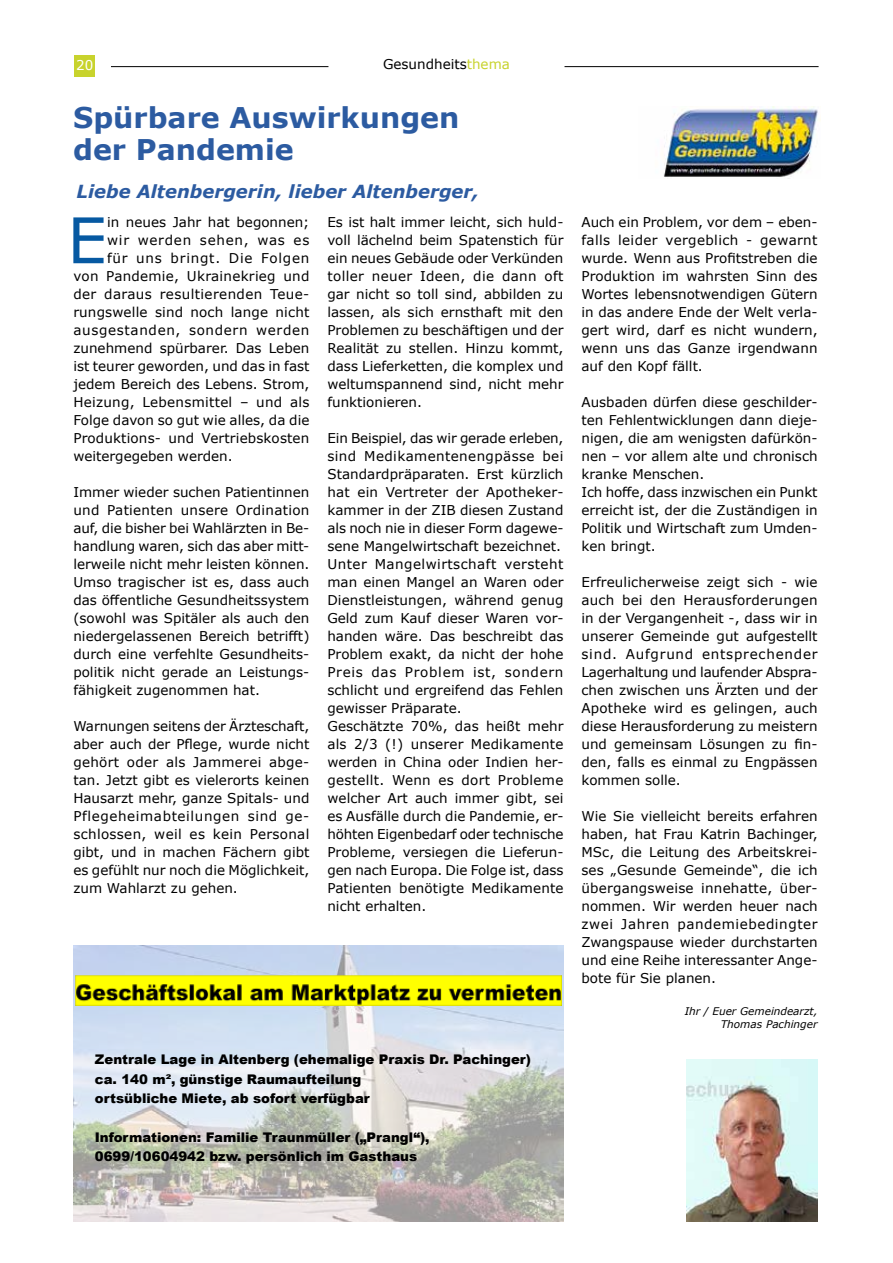
<style>
.page{position:relative;width:893px;height:1263px;background:#fff}
.page>*{position:absolute;margin:0;border:0;box-sizing:border-box;transform-origin:0 0}
.t1{font:63px "Verdana";color:#0659a2}
.t2{font:700 28.5px/31.5px "Verdana";color:#2c5ba1}
.t3{font:italic 700 18px "Verdana";color:#2c5ba1}
.t4{font:13.5px/18px "Verdana";color:#000;text-align:justify}
.t5{font:13.5px "Verdana";letter-spacing:.02em;color:#000}
.t6{font:13.5px "Verdana";letter-spacing:.055em;color:#000}
.t7{font:13.5px "Verdana";letter-spacing:.03em;color:#000}
.t8{font:13.5px "Verdana";letter-spacing:.05em;color:#000}
.t9{font:13.5px "Verdana";color:#fff}
.t10{font:900 13.35px/19.5px "Arial";color:#000}
.t11{font:italic 10.5px/13.5px "Verdana";color:#000;text-align:right}
.s1{color:#c8d32d}
</style>
<div class="page">
<div style="left:74px;top:56px;width:21px;height:21px;background:#c8d32d"></div>
<hr style="left:111px;top:66px;width:217px;height:1px;background:#000">
<hr style="left:564px;top:66px;width:255px;height:1px;background:#000">
<img style="left:663px;top:106px;width:158px;height:71px">
<img style="left:686px;top:1059px;width:131px;height:162px">
<img style="left:73px;top:946px;width:490px;height:275px">
<img style="left:75px;top:976px;width:486px;height:29px">
<p class="t9" style="left:76px;top:56px;width:19px">20</p>
<p class="t4" style="left:383px;top:55px;width:128px">Gesundheits<span class="s1">thema</span></p>
<h2 class="t2" style="left:73px;top:101px;width:388px">Spürbare Auswirkungen der Pandemie</h2>
<h3 class="t3" style="left:77px;top:178px;width:404px">Liebe Altenbergerin, lieber Altenberger,</h3>
<h1 class="t1" style="left:67px;top:197px;width:41px">E</h1>
<p class="t4" style="left:107px;top:213px;width:204px">in neues Jahr hat begonnen;</p>
<p class="t6" style="left:107px;top:231px;width:204px">wir werden sehen, was es</p>
<p class="t6" style="left:107px;top:249px;width:204px">für uns bringt. Die Folgen</p>
<p class="t5" style="left:73px;top:267px;width:238px">von Pandemie, Ukrainekrieg und</p>
<p class="t7" style="left:73px;top:285px;width:238px">der daraus resultierenden Teue-</p>
<p class="t4" style="left:73px;top:303px;width:237px">rungswelle sind noch lange nicht</p>
<p class="t8" style="left:73px;top:321px;width:237px">ausgestanden, sondern werden</p>
<p class="t4" style="left:73px;top:339px;width:238px">zunehmend spürbarer. Das Leben</p>
<p class="t4" style="left:73px;top:357px;width:238px">ist teurer geworden, und das in fast</p>
<p class="t4" style="left:73px;top:375px;width:238px">jedem Bereich des Lebens. Strom,</p>
<p class="t5" style="left:73px;top:393px;width:238px">Heizung, Lebensmittel – und als</p>
<p class="t4" style="left:73px;top:411px;width:238px">Folge davon so gut wie alles, da die</p>
<p class="t4" style="left:73px;top:429px;width:237px">Produktions- und Vertriebskosten</p>
<p class="t4" style="left:73px;top:447px;width:161px">weitergegeben werden.</p>
<p class="t4" style="left:73px;top:483px;width:238px">Immer wieder suchen Patientinnen und Patienten unsere Ordination auf, die bisher bei Wahlärzten in Be&shy;handlung waren, sich das aber mitt&shy;lerweile nicht mehr leisten können.<br>Umso tragischer ist es, dass auch das öffentliche Gesundheitssystem (sowohl was Spitäler als auch den niedergelassenen Bereich betrifft) durch eine verfehlte Gesundheits&shy;politik nicht gerade an Leistungs&shy;fähigkeit zugenommen hat.</p>
<p class="t4" style="left:73px;top:717px;width:238px">Warnungen seitens der Ärzteschaft, aber auch der Pflege, wurde nicht gehört oder als Jammerei abge&shy;tan. Jetzt gibt es vielerorts keinen Hausarzt mehr, ganze Spitals- und Pflegeheimabteilungen sind ge&shy;schlossen, weil es kein Personal gibt, und in machen Fächern gibt es gefühlt nur noch die Möglichkeit, zum Wahlarzt zu gehen.</p>
<p class="t4" style="left:327px;top:213px;width:238px">Es ist halt immer leicht, sich huld&shy;voll lächelnd beim Spatenstich für ein neues Gebäude oder Verkünden toller neuer Ideen, die dann oft gar nicht so toll sind, abbilden zu lassen, als sich ernsthaft mit den Problemen zu beschäftigen und der Realität zu stellen. Hinzu kommt, dass Lieferketten, die komplex und weltumspannend sind, nicht mehr funktionieren.</p>
<p class="t4" style="left:327px;top:429px;width:238px;text-align:left">Ein Beispiel, das wir gerade erleben, sind Medikamentenengpässe bei<br>Standardpräparaten. Erst kürzlich hat ein Vertreter der Apotheker&shy;kammer in der ZIB diesen Zustand als noch nie in dieser Form dagewe&shy;sene Mangelwirtschaft bezeichnet.<br>Unter Mangelwirtschaft versteht man einen Mangel an Waren oder<br>Dienstleistungen, während genug<br>Geld zum Kauf dieser Waren vor&shy;handen wäre. Das beschreibt das<br>Problem exakt, da nicht der hohe<br>Preis das Problem ist, sondern schlicht und ergreifend das Fehlen gewisser Präparate.<br>Geschätzte 70%, das heißt mehr als 2/3 (!) unserer Medikamente werden in China oder Indien her&shy;gestellt. Wenn es dort Probleme welcher Art auch immer gibt, sei es Ausfälle durch die Pandemie, er&shy;höhten Eigenbedarf oder technische<br>Probleme, versiegen die Lieferun&shy;gen nach Europa. Die Folge ist, dass<br>Patienten benötigte Medikamente nicht erhalten.</p>
<p class="t10" style="left:95px;top:1049px;width:438px">Zentrale Lage in Altenberg (ehemalige Praxis Dr. Pachinger) ca. 140 m², günstige Raumaufteilung<br>ortsübliche Miete, ab sofort verfügbar</p>
<p class="t10" style="left:95px;top:1127px;width:336px">Informationen: Familie Traunmüller („Prangl“),<br>0699/10604942 bzw. persönlich im Gasthaus</p>
<p class="t4" style="left:581px;top:213px;width:238px">Auch ein Problem, vor dem – eben&shy;falls leider vergeblich - gewarnt wurde. Wenn aus Profitstreben die Produktion im wahrsten Sinn des Wortes lebensnotwendigen Gütern in das andere Ende der Welt verla&shy;gert wird, darf es nicht wundern, wenn uns das Ganze irgendwann auf den Kopf fällt.</p>
<p class="t4" style="left:581px;top:393px;width:238px;text-align:left">Ausbaden dürfen diese geschilder&shy;ten Fehlentwicklungen dann dieje&shy;nigen, die am wenigsten dafürkön&shy;nen – vor allem alte und chronisch kranke Menschen.<br>Ich hoffe, dass inzwischen ein Punkt erreicht ist, der die Zuständigen in<br>Politik und Wirtschaft zum Umden&shy;ken bringt.</p>
<p class="t4" style="left:581px;top:573px;width:238px">Erfreulicherweise zeigt sich - wie auch bei den Herausforderungen in der Vergangenheit -, dass wir in unserer Gemeinde gut aufgestellt sind. Aufgrund entsprechender Lagerhaltung und laufender Abspra&shy;chen zwischen uns Ärzten und der Apotheke wird es gelingen, auch diese Herausforderung zu meistern und gemeinsam Lösungen zu fin&shy;den, falls es einmal zu Engpässen kommen solle.</p>
<p class="t4" style="left:581px;top:807px;width:238px">Wie Sie vielleicht bereits erfahren haben, hat Frau Katrin Bachinger, MSc, die Leitung des Arbeitskrei&shy;ses „Gesunde Gemeinde“, die ich übergangsweise innehatte, über&shy;nommen. Wir werden heuer nach zwei Jahren pandemiebedingter Zwangspause wieder durchstarten und eine Reihe interessanter Ange&shy;bote für Sie planen.</p>
<p class="t11" style="left:685px;top:1004px;width:134px">Ihr / Euer Gemeindearzt,<br>Thomas Pachinger</p>
</div>
